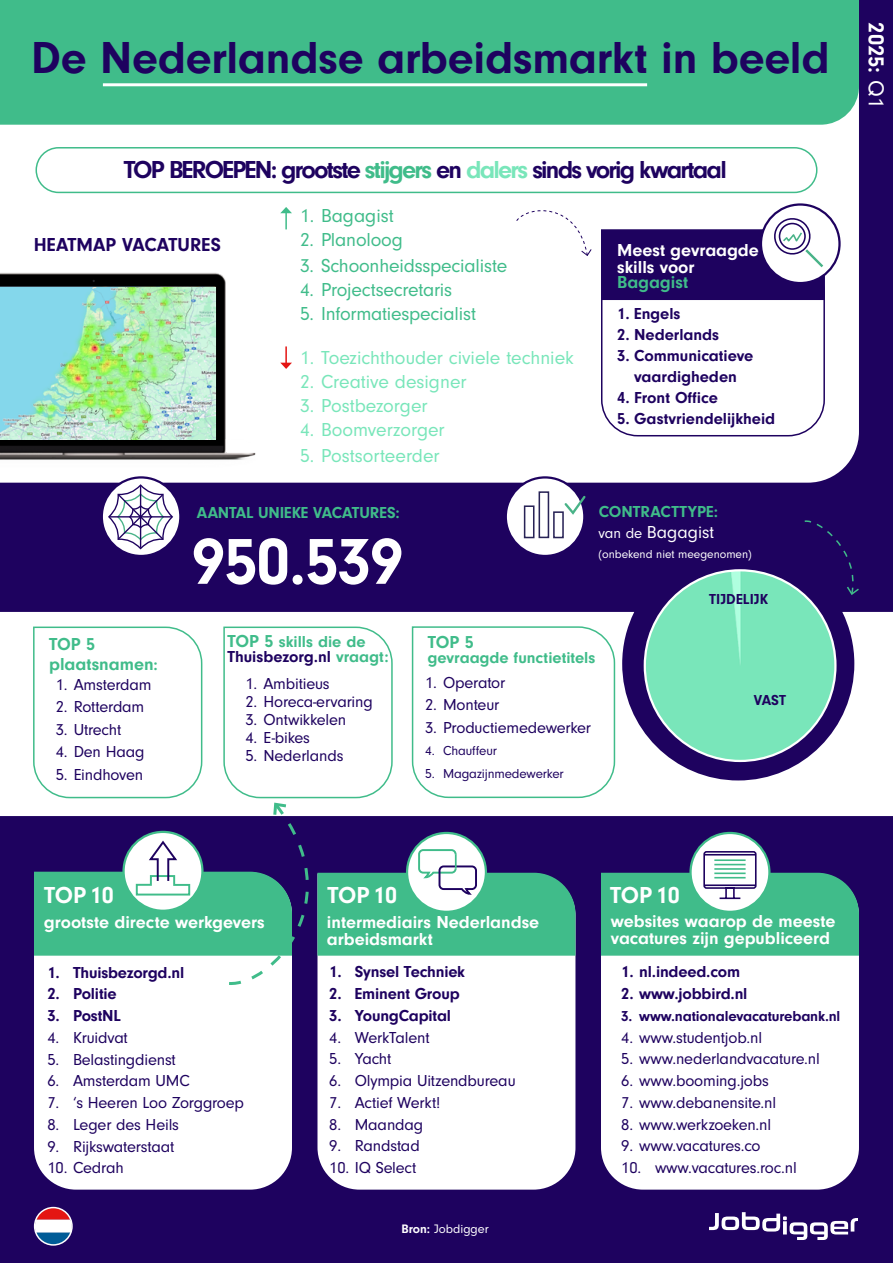
<style>
.page{position:relative;width:893px;height:1263px;background:#1e025f}
.page>*{position:absolute;margin:0;border:0;box-sizing:border-box;transform-origin:0 0}
.t1{font:700 67.5px "Neuzeit Gro";letter-spacing:-.02em;color:#fff}
.t2{font:700 46.5px "Neuzeit Gro";letter-spacing:-.005em;color:#1e025f}
.t3{font:700 25.5px "Neuzeit Gro";letter-spacing:-.07em;color:#1e025f}
.t4{font:700 24px "Neuzeit Gro";color:#fff}
.t5{font:700 22.5px "Neuzeit Gro";color:#fff}
.t6{font:19.5px "Neuzeit Gro";color:#79e6ba}
.t7{font:19.5px "Neuzeit Gro";letter-spacing:-.01em;color:#40bc8a}
.t8{font:700 19.5px "Neuzeit Gro";color:#1e025f}
.t9{font:700 18px/17.2px "Neuzeit Gro";color:#fff}
.t10{font:700 18px/20.2px "Neuzeit Gro";color:#40bc8a}
.t11{font:18px "Neuzeit Gro";color:#fff}
.t12{font:16.5px "Neuzeit Gro";letter-spacing:-.01em;color:#1e025f}
.t13{font:700 16.5px/21px "Neuzeit Gro";letter-spacing:-.01em;color:#1e025f;text-align:center}
.t14{font:700 16.5px/15px "Neuzeit Gro";color:#40bc8a}
.t15{font:700 15px "Neuzeit Gro";letter-spacing:-.01em;color:#1e025f}
.t16{font:13.5px "Neuzeit Gro";letter-spacing:-.01em;color:#1e025f}
.t17{font:12.75px "Neuzeit Gro";color:#fff}
.t18{font:12px "Neuzeit Gro";color:#fff}
.s1{color:#40bc8a}
.s2{color:#79e6ba}
.s3{font-size:15px}
.s4{font-size:16.5px}
.s5{font-size:18px}
.s6{color:#1e025f}
.s7{font-weight:400}
.s8{font-weight:700}
</style>
<div class="page">
<div style="left:0;top:612px;width:893px;height:204px;background:#fff"></div>
<div style="left:0;top:125px;width:859px;height:358px;background:#fff"></div>
<div style="left:0;top:0;width:859px;height:125px;background:#40bc8a"></div>
<hr style="left:103px;top:83px;width:544px;height:3px;background:#fff">
<img style="left:0;top:261px;width:263px;height:213px">
<div style="left:36px;top:148px;width:781px;height:44px;background:#fff;border-radius:22px"></div>
<div style="left:36px;top:147px;width:781px;height:46px;border:2px solid #40bc8a;border-radius:22px"></div>
<svg style="left:761px;top:204px;width:78px;height:79px"></svg>
<svg style="left:600px;top:215px;width:226px;height:222px"></svg>
<div style="left:779px;top:223px;width:27px;height:27px;border:2px solid #1e025f;border-radius:50%"></div>
<svg style="left:102px;top:477px;width:78px;height:79px"></svg>
<div style="left:101px;top:476px;width:80px;height:81px;border:2px solid #1e025f;border-radius:50%"></div>
<svg style="left:107px;top:483px;width:66px;height:67px;background:#c3c1d4"></svg>
<div style="left:506px;top:477px;width:78px;height:79px;background:#fff;border-radius:50%"></div>
<div style="left:505px;top:476px;width:80px;height:81px;border:2px solid #1e025f;border-radius:50%"></div>
<svg style="left:564px;top:494px;width:22px;height:23px"></svg>
<div style="left:524px;top:505px;width:10px;height:33px;border:2px solid #282356"></div>
<div style="left:553px;top:511px;width:11px;height:27px;border:2px solid #282356"></div>
<div style="left:539px;top:491px;width:10px;height:47px;border:2px solid #282356"></div>
<div style="left:34px;top:986px;width:258px;height:203px;background:#fff"></div>
<div style="left:317px;top:986px;width:258px;height:203px;background:#fff"></div>
<div style="left:601px;top:986px;width:258px;height:203px;background:#fff"></div>
<svg style="left:710px;top:1212px;width:148px;height:28px"></svg>
<svg style="left:35px;top:1208px;width:37px;height:36px"></svg>
<div style="left:34px;top:1207px;width:39px;height:39px;border:2px solid #fff;border-radius:50%"></div>
<svg style="left:280px;top:207px;width:12px;height:22px"></svg>
<svg style="left:280px;top:346px;width:12px;height:23px"></svg>
<img style="left:0;top:288px;width:215px;height:151px">
<img style="left:645px;top:570px;width:190px;height:191px;border-radius:95px">
<img style="left:738px;top:570px;width:1px;height:96px">
<div style="left:516px;top:201px;width:76px;height:55px;background:#fff"></div>
<svg style="left:32px;top:626px;width:827px;height:360px"></svg>
<svg style="left:803px;top:520px;width:56px;height:76px"></svg>
<h2 class="t2" style="left:31px;top:32px;width:800px">De Nederlandse arbeidsmarkt in beeld</h2>
<h3 class="t3" style="left:124px;top:155px;width:605px">TOP BEROEPEN: grootste <span class="s1">stijgers</span> en <span class="s2">dalers</span> sinds vorig kwartaal</h3>
<p class="t8" style="left:34px;top:233px;width:189px">HEATMAP VACATURES</p>
<p class="t7" style="left:300px;top:205px;width:95px">1. Bagagist</p>
<p class="t7" style="left:300px;top:229px;width:104px">2. Planoloog</p>
<p class="t7" style="left:300px;top:255px;width:209px">3. Schoonheidsspecialiste</p>
<p class="t7" style="left:300px;top:279px;width:154px">4. Projectsecretaris</p>
<p class="t7" style="left:300px;top:303px;width:178px">5. Informatiespecialist</p>
<p class="t6" style="left:300px;top:347px;width:275px">1. Toezichthouder civiele techniek</p>
<p class="t6" style="left:300px;top:371px;width:168px">2. Creative designer</p>
<p class="t6" style="left:300px;top:395px;width:129px">3. Postbezorger</p>
<p class="t6" style="left:300px;top:419px;width:146px">4. Boomverzorger</p>
<p class="t6" style="left:300px;top:445px;width:141px">5. Postsorteerder</p>
<p class="t9" style="left:617px;top:241px;width:143px">Meest gevraagde skills voor</p>
<p class="t10" style="left:617px;top:272px;width:72px">Bagagist</p>
<p class="t13" style="left:617px;top:303px;width:65px">1. Engels</p>
<p class="t13" style="left:617px;top:324px;width:104px">2. Nederlands</p>
<p class="t13" style="left:617px;top:345px;width:138px">3. Communicatieve vaardigheden</p>
<p class="t13" style="left:617px;top:387px;width:102px">4. Front Office</p>
<p class="t13" style="left:617px;top:409px;width:160px">5. Gastvriendelijkheid</p>
<p class="t14" style="left:197px;top:505px;width:204px">AANTAL UNIEKE VACATURES:</p>
<p class="t14" style="left:599px;top:504px;width:121px">CONTRACTTYPE:</p>
<h1 class="t1" style="left:192px;top:524px;width:214px">950.539</h1>
<p class="t11" style="left:599px;top:522px;width:117px"><span class="s3">van de</span> Bagagist</p>
<p class="t18" style="left:599px;top:547px;width:155px">(onbekend niet meegenomen)</p>
<p class="t15" style="left:709px;top:591px;width:61px">TIJDELIJK</p>
<p class="t10" style="left:49px;top:634px;width:110px">TOP 5 plaatsnamen<span class="s4">:</span></p>
<p class="t14" style="left:227px;top:634px;width:163px"><span class="s5">TOP 5</span> skills die de<br><span class="s6">Thuisbezorg.nl</span> vraagt:</p>
<p class="t10" style="left:428px;top:632px;width:48px">TOP 5</p>
<p class="t14" style="left:428px;top:651px;width:169px">gevraagde functietitels</p>
<p class="t12" style="left:56px;top:676px;width:97px">1. Amsterdam</p>
<p class="t12" style="left:56px;top:698px;width:90px">2. Rotterdam</p>
<p class="t12" style="left:56px;top:721px;width:67px">3. Utrecht</p>
<p class="t12" style="left:56px;top:743px;width:90px">4. Den Haag</p>
<p class="t12" style="left:56px;top:766px;width:89px">5. Eindhoven</p>
<p class="t12" style="left:245px;top:675px;width:86px">1. Ambitieus</p>
<p class="t12" style="left:245px;top:693px;width:129px">2. Horeca-ervaring</p>
<p class="t12" style="left:245px;top:711px;width:102px">3. Ontwikkelen</p>
<p class="t12" style="left:245px;top:729px;width:66px">4. E-bikes</p>
<p class="t12" style="left:245px;top:747px;width:100px">5. Nederlands</p>
<p class="t12" style="left:425px;top:673px;width:82px">1. Operator</p>
<p class="t12" style="left:425px;top:696px;width:76px">2. Monteur</p>
<p class="t12" style="left:425px;top:718px;width:168px">3. Productiemedewerker</p>
<p class="t16" style="left:425px;top:743px;width:74px">4. Chauffeur</p>
<p class="t16" style="left:425px;top:766px;width:140px">5. Magazijnmedewerker</p>
<p class="t15" style="left:754px;top:691px;width:34px">VAST</p>
<h3 class="t5" style="left:889px;top:22px;width:87px;rotate:90deg">2025: <span class="s7">Q1</span></h3>
<h3 class="t4" style="left:44px;top:881px;width:71px">TOP 10</h3>
<h3 class="t4" style="left:327px;top:881px;width:71px">TOP 10</h3>
<h3 class="t4" style="left:610px;top:881px;width:71px">TOP 10</h3>
<p class="t9" style="left:44px;top:913px;width:222px">grootste directe werkgevers</p>
<p class="t9" style="left:327px;top:913px;width:214px">intermediairs Nederlandse arbeidsmarkt</p>
<p class="t9" style="left:611px;top:912px;width:226px">websites waarop de meeste vacatures zijn gepubliceerd</p>
<p class="t13" style="left:48px;top:962px;width:138px">1. Thuisbezorgd.nl</p>
<p class="t13" style="left:48px;top:983px;width:71px">2. Politie</p>
<p class="t13" style="left:48px;top:1005px;width:75px">3. PostNL</p>
<p class="t12" style="left:48px;top:1028px;width:82px">4. Kruidvat</p>
<p class="t12" style="left:48px;top:1050px;width:130px">5. Belastingdienst</p>
<p class="t12" style="left:48px;top:1072px;width:144px">6. Amsterdam UMC</p>
<p class="t12" style="left:48px;top:1094px;width:198px">7. ‘s Heeren Loo Zorggroep</p>
<p class="t12" style="left:48px;top:1115px;width:133px">8. Leger des Heils</p>
<p class="t12" style="left:48px;top:1137px;width:128px">9. Rijkswaterstaat</p>
<p class="t12" style="left:48px;top:1159px;width:78px">10. Cedrah</p>
<p class="t13" style="left:329px;top:961px;width:137px">1. Synsel Techniek</p>
<p class="t13" style="left:329px;top:983px;width:132px">2. Eminent Group</p>
<p class="t13" style="left:329px;top:1005px;width:123px">3. YoungCapital</p>
<p class="t12" style="left:329px;top:1028px;width:102px">4. WerkTalent</p>
<p class="t12" style="left:329px;top:1050px;width:64px">5. Yacht</p>
<p class="t12" style="left:329px;top:1072px;width:188px">6. Olympia Uitzendbureau</p>
<p class="t12" style="left:329px;top:1093px;width:113px">7. Actief Werkt!</p>
<p class="t12" style="left:329px;top:1115px;width:95px">8. Maandag</p>
<p class="t12" style="left:329px;top:1137px;width:92px">9. Randstad</p>
<p class="t12" style="left:329px;top:1159px;width:89px">10. IQ Select</p>
<p class="t13" style="left:621px;top:961px;width:120px">1. nl.indeed.com</p>
<p class="t13" style="left:621px;top:983px;width:128px">2. www.jobbird.nl</p>
<p class="t15" style="left:621px;top:1007px;width:221px">3. www.nationalevacaturebank.nl</p>
<p class="t12" style="left:621px;top:1028px;width:142px">4. www.studentjob.nl</p>
<p class="t12" style="left:621px;top:1050px;width:200px">5. www.nederlandvacature.nl</p>
<p class="t12" style="left:621px;top:1072px;width:149px">6. www.booming.jobs</p>
<p class="t12" style="left:621px;top:1093px;width:156px">7. www.debanensite.nl</p>
<p class="t12" style="left:621px;top:1115px;width:152px">8. www.werkzoeken.nl</p>
<p class="t12" style="left:621px;top:1137px;width:141px">9. www.vacatures.co</p>
<p class="t12" style="left:621px;top:1159px;width:177px">10. www.vacatures.roc.nl</p>
<p class="t17" style="left:401px;top:1222px;width:89px"><span class="s8">Bron:</span> Jobdigger</p>
</div>
